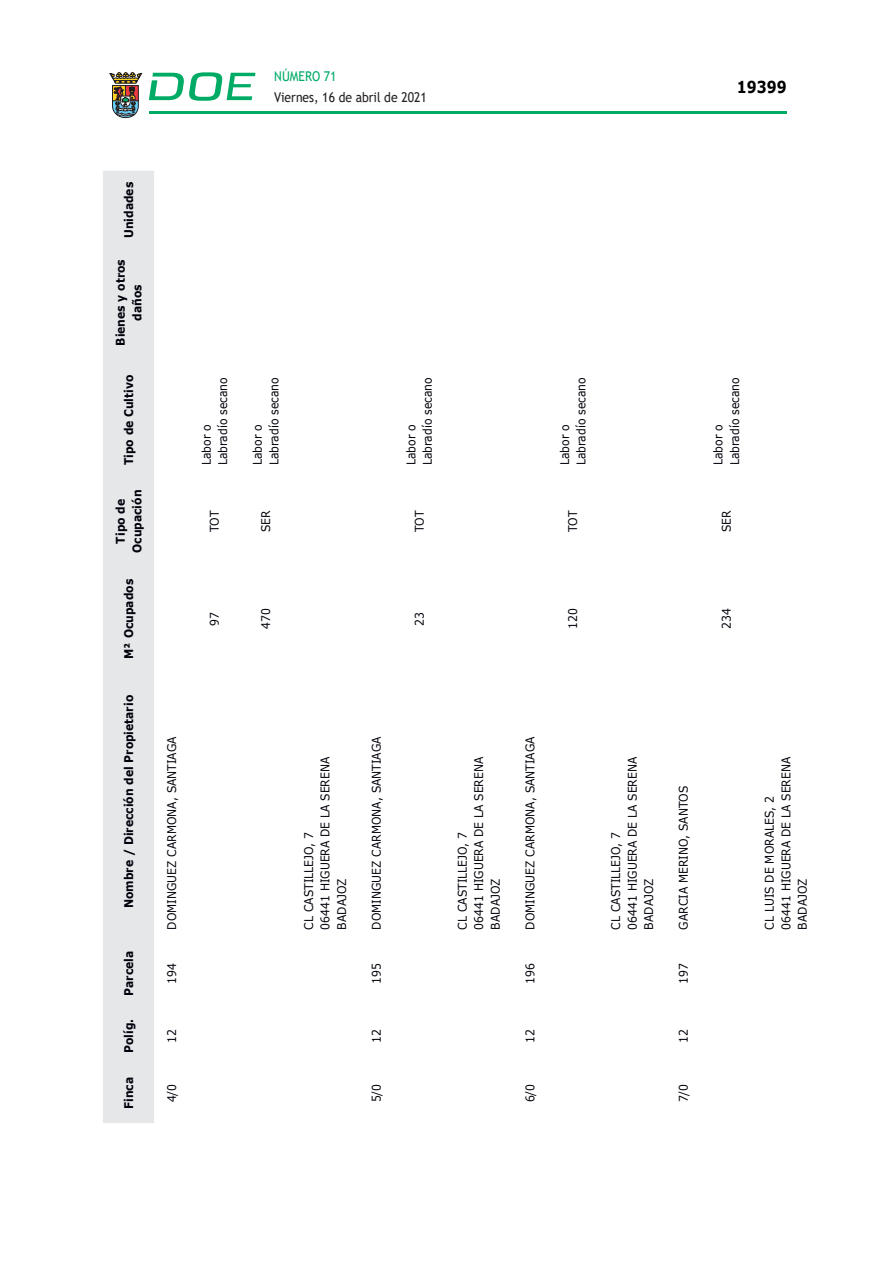
<style>
.page{position:relative;width:893px;height:1263px;background:#fff}
.page>*{position:absolute;margin:0;border:0;box-sizing:border-box;transform-origin:0 0}
.t1{font:700 16.5px "Verdana";color:#000;scale:.85 1}
.t2{font:13.5px "Trebuchet MS";color:#231f20;scale:.9 1}
.t3{font:13.5px "Trebuchet MS";color:#00ab67;scale:.9 1}
.t4{font:12px/16.5px "Verdana";color:#00000a;scale:.9 1}
.t5{font:700 12px/16.5px "Verdana";color:#00000a;text-align:center;scale:.9 1}
</style>
<div class="page">
<hr style="left:149px;top:111px;width:638px;height:3px;background:#00ab66">
<svg style="left:109px;top:72px;width:33px;height:46px"></svg>
<svg style="left:149px;top:72px;width:106px;height:29px"></svg>
<div style="left:103px;top:171px;width:51px;height:952px;background:#e6e7e9"></div>
<p class="t3" style="left:274px;top:67px;width:71px">NÚMERO 71</p>
<p class="t2" style="left:274px;top:88px;width:171px">Viernes, 16 de abril de 2021</p>
<h1 class="t1" style="left:737px;top:75px;width:60px">19399</h1>
<p class="t5" style="left:120px;top:238px;width:64px;rotate:-90deg">Unidades</p>
<p class="t5" style="left:112px;top:346px;width:97px;rotate:-90deg">Bienes y otros daños</p>
<p class="t5" style="left:120px;top:465px;width:102px;rotate:-90deg">Tipo de Cultivo</p>
<p class="t5" style="left:112px;top:553px;width:72px;rotate:-90deg">Tipo de<br>Ocupación</p>
<p class="t5" style="left:120px;top:659px;width:90px;rotate:-90deg">M² Ocupados</p>
<p class="t5" style="left:120px;top:908px;width:238px;rotate:-90deg">Nombre / Dirección del Propietario</p>
<p class="t5" style="left:120px;top:996px;width:51px;rotate:-90deg">Parcela</p>
<p class="t5" style="left:120px;top:1053px;width:39px;rotate:-90deg">Políg.</p>
<p class="t5" style="left:120px;top:1109px;width:37px;rotate:-90deg">Finca</p>
<p class="t4" style="left:163px;top:929px;width:216px;rotate:-90deg">DOMINGUEZ CARMONA, SANTIAGA</p>
<p class="t4" style="left:163px;top:984px;width:24px;rotate:-90deg">194</p>
<p class="t4" style="left:163px;top:1043px;width:17px;rotate:-90deg">12</p>
<p class="t4" style="left:163px;top:1102px;width:22px;rotate:-90deg">4/0</p>
<p class="t4" style="left:214px;top:465px;width:99px;rotate:-90deg">Labradío secano</p>
<p class="t4" style="left:198px;top:465px;width:47px;rotate:-90deg">Labor o</p>
<p class="t4" style="left:206px;top:532px;width:25px;rotate:-90deg">TOT</p>
<p class="t4" style="left:206px;top:626px;width:17px;rotate:-90deg">97</p>
<p class="t4" style="left:266px;top:465px;width:99px;rotate:-90deg">Labradío secano</p>
<p class="t4" style="left:249px;top:465px;width:47px;rotate:-90deg">Labor o</p>
<p class="t4" style="left:257px;top:532px;width:26px;rotate:-90deg">SER</p>
<p class="t4" style="left:257px;top:629px;width:24px;rotate:-90deg">470</p>
<p class="t4" style="left:419px;top:465px;width:99px;rotate:-90deg">Labradío secano</p>
<p class="t4" style="left:403px;top:465px;width:47px;rotate:-90deg">Labor o</p>
<p class="t4" style="left:573px;top:465px;width:99px;rotate:-90deg">Labradío secano</p>
<p class="t4" style="left:556px;top:465px;width:47px;rotate:-90deg">Labor o</p>
<p class="t4" style="left:726px;top:465px;width:99px;rotate:-90deg">Labradío secano</p>
<p class="t4" style="left:710px;top:465px;width:47px;rotate:-90deg">Labor o</p>
<p class="t4" style="left:411px;top:532px;width:25px;rotate:-90deg">TOT</p>
<p class="t4" style="left:565px;top:532px;width:25px;rotate:-90deg">TOT</p>
<p class="t4" style="left:718px;top:532px;width:26px;rotate:-90deg">SER</p>
<p class="t4" style="left:411px;top:626px;width:17px;rotate:-90deg">23</p>
<p class="t4" style="left:565px;top:629px;width:24px;rotate:-90deg">120</p>
<p class="t4" style="left:718px;top:629px;width:24px;rotate:-90deg">234</p>
<p class="t4" style="left:300px;top:929px;width:193px;rotate:-90deg">CL CASTILLEJO, 7<br>06441 HIGUERA DE LA SERENA</p>
<p class="t4" style="left:333px;top:929px;width:58px;rotate:-90deg">BADAJOZ</p>
<p class="t4" style="left:368px;top:929px;width:216px;rotate:-90deg">DOMINGUEZ CARMONA, SANTIAGA</p>
<p class="t4" style="left:368px;top:984px;width:24px;rotate:-90deg">195</p>
<p class="t4" style="left:368px;top:1043px;width:17px;rotate:-90deg">12</p>
<p class="t4" style="left:368px;top:1102px;width:22px;rotate:-90deg">5/0</p>
<p class="t4" style="left:454px;top:929px;width:193px;rotate:-90deg">CL CASTILLEJO, 7<br>06441 HIGUERA DE LA SERENA</p>
<p class="t4" style="left:487px;top:929px;width:58px;rotate:-90deg">BADAJOZ</p>
<p class="t4" style="left:522px;top:929px;width:216px;rotate:-90deg">DOMINGUEZ CARMONA, SANTIAGA</p>
<p class="t4" style="left:522px;top:984px;width:24px;rotate:-90deg">196</p>
<p class="t4" style="left:522px;top:1043px;width:17px;rotate:-90deg">12</p>
<p class="t4" style="left:522px;top:1102px;width:22px;rotate:-90deg">6/0</p>
<p class="t4" style="left:607px;top:929px;width:193px;rotate:-90deg">CL CASTILLEJO, 7<br>06441 HIGUERA DE LA SERENA</p>
<p class="t4" style="left:640px;top:929px;width:58px;rotate:-90deg">BADAJOZ</p>
<p class="t4" style="left:675px;top:929px;width:161px;rotate:-90deg">GARCIA MERINO, SANTOS</p>
<p class="t4" style="left:675px;top:984px;width:24px;rotate:-90deg">197</p>
<p class="t4" style="left:675px;top:1043px;width:17px;rotate:-90deg">12</p>
<p class="t4" style="left:675px;top:1102px;width:22px;rotate:-90deg">7/0</p>
<p class="t4" style="left:761px;top:929px;width:193px;rotate:-90deg">CL LUIS DE MORALES, 2<br>06441 HIGUERA DE LA SERENA</p>
<p class="t4" style="left:794px;top:929px;width:58px;rotate:-90deg">BADAJOZ</p>
</div>
